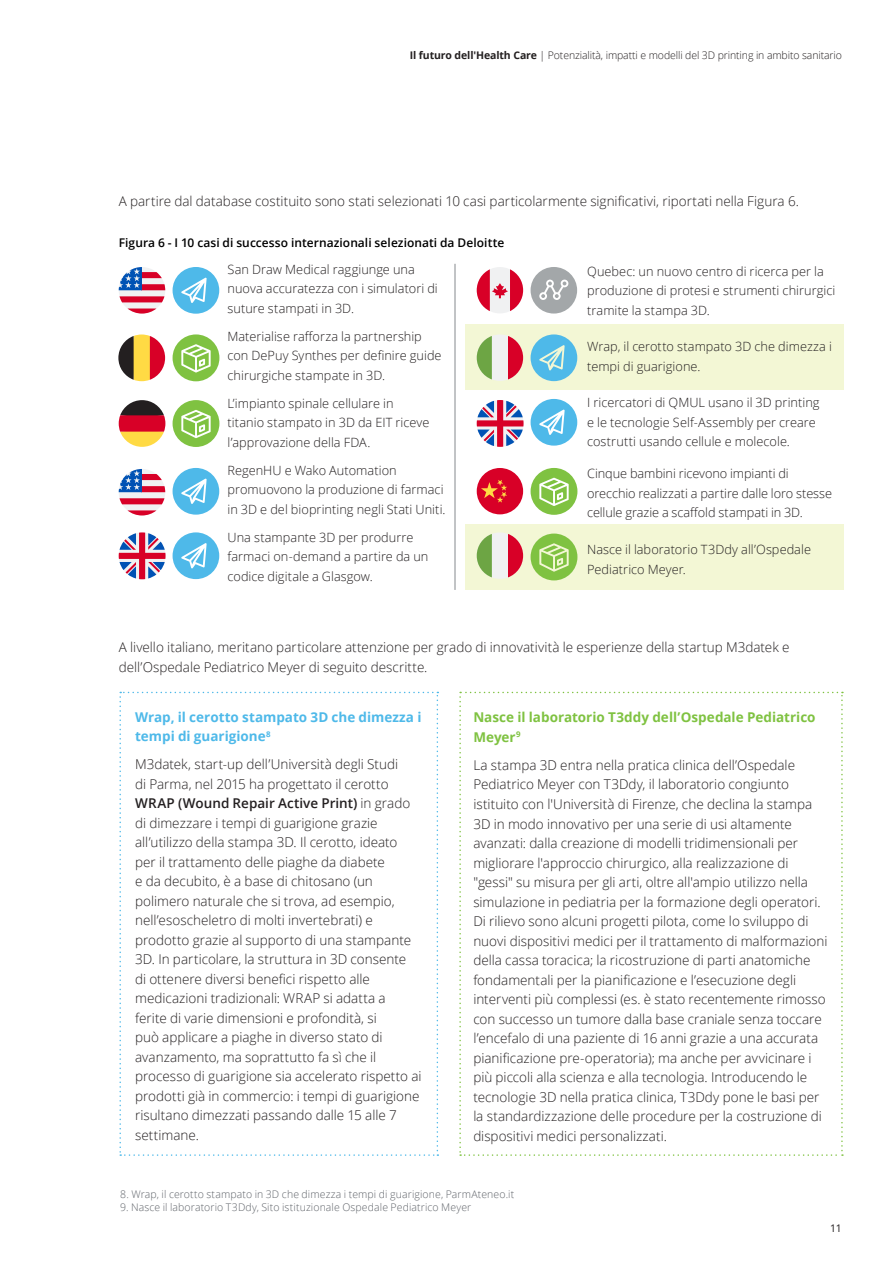
<style>
.page{position:relative;width:893px;height:1263px;background:#fff}
.page>*{position:absolute;margin:0;border:0;box-sizing:border-box;transform-origin:0 0}
.Body_copy__8_5_12pt{font:300 13.5px/19.5px "Open Sans";color:#231f20}
.Body_copy__8_5_12pt-2{font:700 13.5px/19.5px "Open Sans";color:#4eb9e9}
.Body_copy__8_5_12pt-3{font:700 13.5px/19.5px "Open Sans";color:#7fc241}
.Body_copy__8_5_12pt-4{font:300 12.75px/19.5px "Open Sans";color:#231f20}
.Body_copy__8_5_12pt-5{font:600 12px "Open Sans";letter-spacing:.005em;color:#010101}
.Body_copy__8_5_12pt-6{font:300 10.5px "Open Sans";letter-spacing:.01em;color:#5f6369}
.t1{font:300 10.5px "Open Sans";letter-spacing:-.01em;color:#231f20}
.t2{font:10.5px "Open Sans";color:#231f20}
.s1{font-weight:700}
.s2{font-weight:600}
</style>
<div class="page">
<div style="left:465px;top:324px;width:378px;height:65px;background:#f3f7d5"></div>
<div style="left:465px;top:524px;width:378px;height:66px;background:#f3f7d5"></div>
<svg style="left:119px;top:692px;width:319px;height:464px"></svg>
<svg style="left:459px;top:692px;width:384px;height:464px"></svg>
<svg style="left:173px;top:267px;width:46px;height:47px"></svg>
<svg style="left:173px;top:468px;width:46px;height:47px"></svg>
<svg style="left:531px;top:334px;width:46px;height:47px"></svg>
<svg style="left:173px;top:532px;width:46px;height:47px"></svg>
<svg style="left:531px;top:399px;width:46px;height:47px"></svg>
<svg style="left:173px;top:334px;width:46px;height:47px"></svg>
<svg style="left:531px;top:468px;width:46px;height:47px"></svg>
<svg style="left:173px;top:400px;width:46px;height:47px"></svg>
<svg style="left:531px;top:534px;width:46px;height:46px"></svg>
<div style="left:119px;top:267px;width:46px;height:47px;background:linear-gradient(to right,#f0f1f2,#f0f1f2);border-radius:50%"></div>
<svg style="left:127px;top:308px;width:29px;height:6px"></svg>
<svg style="left:120px;top:296px;width:44px;height:6px"></svg>
<svg style="left:119px;top:267px;width:46px;height:23px"></svg>
<div style="left:119px;top:469px;width:46px;height:46px;background:linear-gradient(to right,#f0f1f2,#f0f1f2);border-radius:50%"></div>
<svg style="left:127px;top:510px;width:29px;height:5px"></svg>
<svg style="left:120px;top:498px;width:44px;height:6px"></svg>
<svg style="left:119px;top:469px;width:46px;height:23px"></svg>
<svg style="left:118px;top:334px;width:47px;height:47px"></svg>
<svg style="left:119px;top:400px;width:46px;height:47px"></svg>
<svg style="left:119px;top:532px;width:47px;height:47px"></svg>
<svg style="left:477px;top:400px;width:47px;height:47px"></svg>
<div style="left:477px;top:267px;width:46px;height:46px;background:#f0f1f2;border-radius:50%"></div>
<svg style="left:477px;top:269px;width:46px;height:42px"></svg>
<div style="left:477px;top:334px;width:46px;height:47px;background:#f0f1f2;border-radius:50%"></div>
<svg style="left:508px;top:336px;width:15px;height:43px"></svg>
<svg style="left:477px;top:336px;width:15px;height:43px"></svg>
<div style="left:477px;top:532px;width:46px;height:47px;background:#f0f1f2;border-radius:50%"></div>
<svg style="left:508px;top:534px;width:15px;height:43px"></svg>
<svg style="left:477px;top:534px;width:15px;height:43px"></svg>
<div style="left:477px;top:468px;width:46px;height:46px;background:#d80027;border-radius:50%"></div>
<svg style="left:481px;top:480px;width:26px;height:23px"></svg>
<svg style="left:531px;top:267px;width:46px;height:47px"></svg>
<hr style="left:455px;top:264px;width:1px;height:326px;background:#868a8e">
<p class="t1" style="left:410px;top:48px;width:434px"><span class="s1">Il futuro dell'Health Care</span> | Potenzialità, impatti e modelli del 3D printing in ambito sanitario</p>
<p class="Body_copy__8_5_12pt" style="left:119px;top:191px;width:682px">A partire dal database costituito sono stati selezionati 10 casi particolarmente significativi, riportati nella Figura 6.</p>
<p class="Body_copy__8_5_12pt-5" style="left:119px;top:234px;width:387px">Figura 6 - I 10 casi di successo internazionali selezionati da Deloitte</p>
<p class="Body_copy__8_5_12pt-4" style="left:227px;top:259px;width:212px">San Draw Medical raggiunge una nuova accuratezza con i simulatori di suture stampati in 3D.</p>
<p class="Body_copy__8_5_12pt-4" style="left:227px;top:326px;width:216px">Materialise rafforza la partnership con DePuy Synthes per definire guide chirurgiche stampate in 3D.</p>
<p class="Body_copy__8_5_12pt-4" style="left:227px;top:393px;width:204px">L’impianto spinale cellulare in titanio stampato in 3D da EIT riceve l’approvazione della FDA.</p>
<p class="Body_copy__8_5_12pt-4" style="left:227px;top:460px;width:220px">RegenHU e Wako Automation promuovono la produzione di farmaci in 3D e del bioprinting negli Stati Uniti.</p>
<p class="Body_copy__8_5_12pt-4" style="left:227px;top:527px;width:202px">Una stampante 3D per produrre farmaci on-demand a partire da un codice digitale a Glasgow.</p>
<p class="Body_copy__8_5_12pt-4" style="left:587px;top:261px;width:250px">Quebec: un nuovo centro di ricerca per la produzione di protesi e strumenti chirurgici tramite la stampa 3D.</p>
<p class="Body_copy__8_5_12pt-4" style="left:587px;top:336px;width:246px">Wrap, il cerotto stampato 3D che dimezza i tempi di guarigione.</p>
<p class="Body_copy__8_5_12pt-4" style="left:587px;top:392px;width:234px">I ricercatori di QMUL usano il 3D printing e le tecnologie Self-Assembly per creare costrutti usando cellule e molecole.</p>
<p class="Body_copy__8_5_12pt-4" style="left:587px;top:464px;width:247px">Cinque bambini ricevono impianti di orecchio realizzati a partire dalle loro stesse cellule grazie a scaffold stampati in 3D.</p>
<p class="Body_copy__8_5_12pt-4" style="left:587px;top:539px;width:225px">Nasce il laboratorio T3Ddy all’Ospedale<br>Pediatrico Meyer.</p>
<p class="Body_copy__8_5_12pt" style="left:119px;top:637px;width:672px">A livello italiano, meritano particolare attenzione per grado di innovatività le esperienze della startup M3datek e dell’Ospedale Pediatrico Meyer di seguito descritte.</p>
<p class="Body_copy__8_5_12pt-2" style="left:135px;top:707px;width:288px">Wrap, il cerotto stampato 3D che dimezza i tempi di guarigione<sup>8</sup></p>
<p class="Body_copy__8_5_12pt" style="left:135px;top:754px;width:288px">M3datek, start-up dell’Università degli Studi<br>di Parma, nel 2015 ha progettato il cerotto <span class="s2">WRAP (Wound Repair Active Print)</span> in grado di dimezzare i tempi di guarigione grazie all’utilizzo della stampa 3D. Il cerotto, ideato per il trattamento delle piaghe da diabete<br>e da decubito, è a base di chitosano (un polimero naturale che si trova, ad esempio, nell’esoscheletro di molti invertebrati) e prodotto grazie al supporto di una stampante 3D. In particolare, la struttura in 3D consente<br>di ottenere diversi benefici rispetto alle medicazioni tradizionali: WRAP si adatta a<br>ferite di varie dimensioni e profondità, si<br>può applicare a piaghe in diverso stato di avanzamento, ma soprattutto fa sì che il processo di guarigione sia accelerato rispetto ai prodotti già in commercio: i tempi di guarigione risultano dimezzati passando dalle 15 alle 7 settimane.</p>
<p class="Body_copy__8_5_12pt-3" style="left:473px;top:707px;width:344px">Nasce il laboratorio T3ddy dell’Ospedale Pediatrico<br>Meyer<sup>9</sup></p>
<p class="Body_copy__8_5_12pt" style="left:473px;top:755px;width:356px">La stampa 3D entra nella pratica clinica dell’Ospedale Pediatrico Meyer con T3Ddy, il laboratorio congiunto istituito con l'Università di Firenze, che declina la stampa 3D in modo innovativo per una serie di usi altamente avanzati: dalla creazione di modelli tridimensionali per migliorare l'approccio chirurgico, alla realizzazione di "gessi" su misura per gli arti, oltre all'ampio utilizzo nella simulazione in pediatria per la formazione degli operatori.<br>Di rilievo sono alcuni progetti pilota, come lo sviluppo di nuovi dispositivi medici per il trattamento di malformazioni della cassa toracica; la ricostruzione di parti anatomiche fondamentali per la pianificazione e l’esecuzione degli interventi più complessi (es. è stato recentemente rimosso con successo un tumore dalla base craniale senza toccare l’encefalo di una paziente di 16 anni grazie a una accurata pianificazione pre-operatoria); ma anche per avvicinare i più piccoli alla scienza e alla tecnologia. Introducendo le tecnologie 3D nella pratica clinica, T3Ddy pone le basi per la standardizzazione delle procedure per la costruzione di dispositivi medici personalizzati.</p>
<p class="Body_copy__8_5_12pt-6" style="left:120px;top:1187px;width:396px">8. Wrap, il cerotto stampato in 3D che dimezza i tempi di guarigione, ParmAteneo.it</p>
<p class="Body_copy__8_5_12pt-6" style="left:120px;top:1200px;width:353px">9. Nasce il laboratorio T3Ddy, Sito istituzionale Ospedale Pediatrico Meyer</p>
<p class="t2" style="left:830px;top:1221px;width:13px">11</p>
</div>
